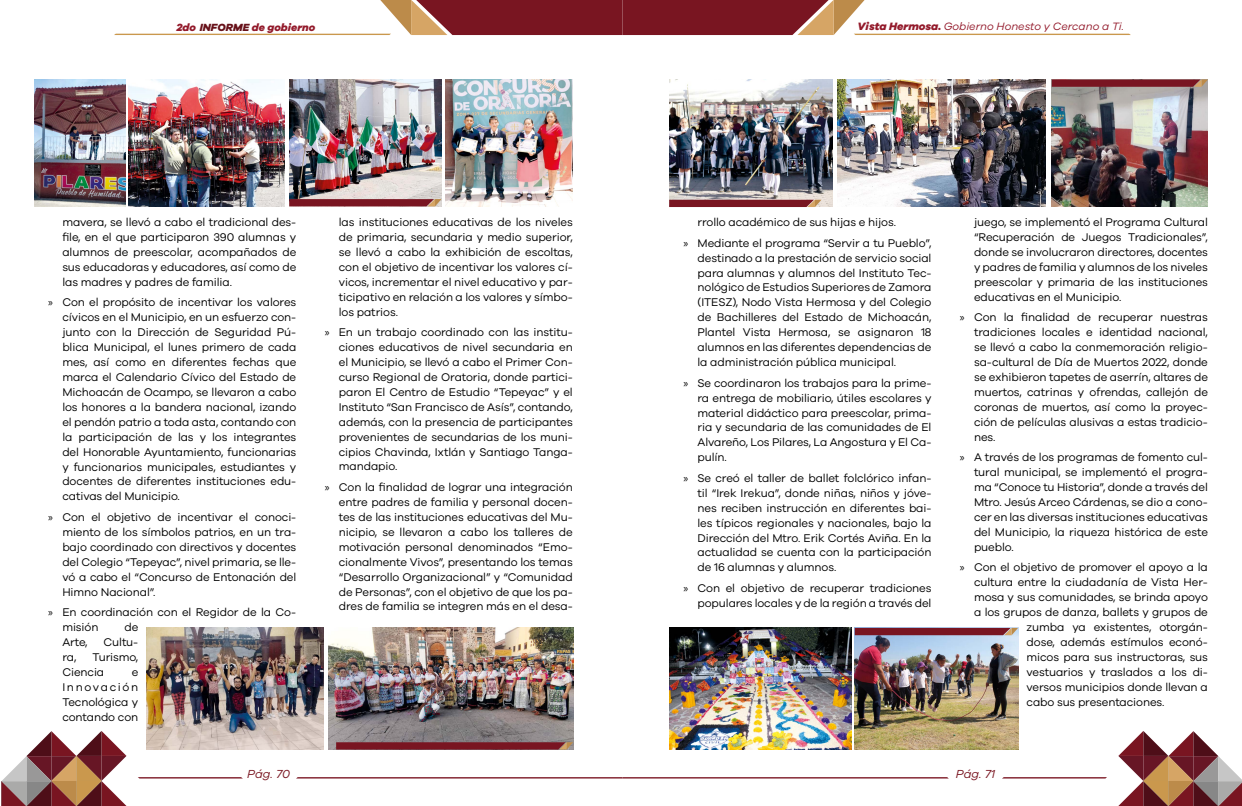
<style>
.page{position:relative;width:1242px;height:806px;background:#fff}
.page>*{position:absolute;margin:0;border:0;box-sizing:border-box;transform-origin:0 0}
.t1{font:italic 12px "Galano Grotesque";color:#791520}
.t2{font:11.5px/14.9px "Galano Grotesque";letter-spacing:-.01em;color:#000;text-align:justify}
.t3{font:italic 11px "Galano Grotesque";color:#931a2b}
.t4{font:italic 800 10.7px "Galano Grotesque";color:#931a2b}
.s1{color:#671119}
.s2{font-weight:800}
.s3{font-family:"Myriad Pro"}
</style>
<div class="page">
<svg style="left:1px;top:731px;width:125px;height:75px"></svg>
<svg style="left:138px;top:777px;width:104px;height:1px"></svg>
<svg style="left:114px;top:0;width:1016px;height:35px"></svg>
<svg style="left:1118px;top:731px;width:124px;height:74px"></svg>
<svg style="left:1002px;top:777px;width:105px;height:1px"></svg>
<svg style="left:296px;top:777px;width:652px;height:1px"></svg>
<img style="left:34px;top:79px;width:92px;height:127px">
<img style="left:147px;top:627px;width:176px;height:121px">
<img style="left:854px;top:634px;width:164px;height:114px">
<img style="left:669px;top:627px;width:182px;height:121px">
<img style="left:1051px;top:87px;width:157px;height:119px">
<img style="left:329px;top:627px;width:244px;height:121px">
<img style="left:837px;top:79px;width:208px;height:127px">
<img style="left:669px;top:79px;width:163px;height:127px">
<img style="left:445px;top:79px;width:128px;height:127px">
<img style="left:289px;top:79px;width:152px;height:120px">
<img style="left:129px;top:79px;width:156px;height:127px">
<svg style="left:289px;top:199px;width:152px;height:7px"></svg>
<svg style="left:336px;top:741px;width:237px;height:8px;background:#7d2b34"></svg>
<svg style="left:854px;top:627px;width:164px;height:7px"></svg>
<svg style="left:669px;top:199px;width:152px;height:8px"></svg>
<svg style="left:1051px;top:79px;width:157px;height:8px"></svg>
<p class="t4" style="left:176px;top:20px;width:140px">2do <span class="s1">INFORME</span> de gobierno</p>
<p class="t3" style="left:857px;top:20px;width:268px"><span class="s2">Vista Hermosa.</span> Gobierno Honesto y Cercano a Ti.</p>
<p class="t2" style="left:62px;top:214px;width:235px">mavera, se llevó a cabo el tradicional des&shy;file, en el que participaron 390 alumnas y alumnos de preescolar, acompañados de sus educadoras y educadores, así como de las madres y padres de familia.</p>
<p class="t2" style="left:62px;top:294px;width:235px;text-indent:-14px"><span class="s3">»</span> Con el propósito de incentivar los valores cívicos en el Municipio, en un esfuerzo con&shy;junto con la Dirección de Seguridad Pú&shy;blica Municipal, el lunes primero de cada mes, así como en diferentes fechas que marca el Calendario Cívico del Estado de Michoacán de Ocampo, se llevaron a cabo los honores a la bandera nacional, izando el pendón patrio a toda asta, contando con la participación de las y los integrantes del Honorable Ayuntamiento, funcionarias y funcionarios municipales, estudiantes y docentes de diferentes instituciones edu&shy;cativas del Municipio.</p>
<p class="t2" style="left:62px;top:509px;width:235px;text-indent:-14px"><span class="s3">»</span> Con el objetivo de incentivar el conoci&shy;miento de los símbolos patrios, en un tra&shy;bajo coordinado con directivos y docentes del Colegio “Tepeyac”, nivel primaria, se lle&shy;vó a cabo el “Concurso de Entonación del Himno Nacional”.</p>
<p class="t2" style="left:62px;top:604px;width:235px;text-indent:-14px"><span class="s3">»</span> En coordinación con el Regidor de la Co&shy;misión</p>
<p class="t2" style="left:124px;top:619px;width:15px">de</p>
<p class="t2" style="left:62px;top:634px;width:27px">Arte,</p>
<p class="t2" style="left:104px;top:634px;width:36px">Cultu-</p>
<p class="t2" style="left:62px;top:648px;width:16px">ra,</p>
<p class="t2" style="left:62px;top:648px;width:77px;text-indent:30px">Turismo,<br>Ciencia</p>
<p class="t2" style="left:62px;top:663px;width:77px;text-indent:69px">e Innovación Tecnológica y contando con</p>
<p class="t2" style="left:339px;top:214px;width:235px">las instituciones educativas de los niveles de primaria, secundaria y medio superior, se llevó a cabo la exhibición de escoltas, con el objetivo de incentivar los valores cí&shy;vicos, incrementar el nivel educativo y par&shy;ticipativo en relación a los valores y símbo&shy;los patrios.</p>
<p class="t2" style="left:339px;top:324px;width:235px;text-indent:-14px"><span class="s3">»</span> En un trabajo coordinado con las institu&shy;ciones educativos de nivel secundaria en el Municipio, se llevó a cabo el Primer Con&shy;curso Regional de Oratoria, donde partici&shy;paron El Centro de Estudio “Tepeyac” y el Instituto “San Francisco de Asís”, contando, además, con la presencia de participantes provenientes de secundarias de los muni&shy;cipios Chavinda, Ixtlán y Santiago Tanga&shy;mandapio.</p>
<p class="t2" style="left:339px;top:479px;width:235px;text-indent:-14px"><span class="s3">»</span> Con la finalidad de lograr una integración entre padres de familia y personal docen&shy;tes de las instituciones educativas del Mu&shy;nicipio, se llevaron a cabo los talleres de motivación personal denominados “Emo&shy;cionalmente Vivos”, presentando los temas “Desarrollo Organizacional” y “Comunidad de Personas”, con el objetivo de que los pa&shy;dres de familia se integren más en el desa-</p>
<p class="t2" style="left:683px;top:211px;width:250px;line-height:20.6px;text-indent:14px">rrollo académico de sus hijas e hijos.<br><span class="s3">»</span> Mediante el programa “Servir a tu Pueblo”,</p>
<p class="t2" style="left:697px;top:250px;width:235px">destinado a la prestación de servicio social para alumnas y alumnos del Instituto Tec&shy;nológico de Estudios Superiores de Zamora (ITESZ), Nodo Vista Hermosa y del Colegio de Bachilleres del Estado de Michoacán, Plantel Vista Hermosa, se asignaron 18 alumnos en las diferentes dependencias de la administración pública municipal.</p>
<p class="t2" style="left:697px;top:375px;width:235px;text-indent:-14px"><span class="s3">»</span> Se coordinaron los trabajos para la prime&shy;ra entrega de mobiliario, útiles escolares y material didáctico para preescolar, prima&shy;ria y secundaria de las comunidades de El Alvareño, Los Pilares, La Angostura y El Ca&shy;pulín.</p>
<p class="t2" style="left:697px;top:470px;width:235px;text-indent:-14px"><span class="s3">»</span> Se creó el taller de ballet folclórico infan&shy;til “Irek Irekua”, donde niñas, niños y jóve&shy;nes reciben instrucción en diferentes bai&shy;les típicos regionales y nacionales, bajo la Dirección del Mtro. Erik Cortés Aviña. En la actualidad se cuenta con la participación de 16 alumnas y alumnos.</p>
<p class="t2" style="left:683px;top:580px;width:250px;text-align:right"><span class="s3">»</span> Con el objetivo de recuperar tradiciones populares locales y de la región a través del</p>
<p class="t2" style="left:974px;top:214px;width:235px">juego, se implementó el Programa Cultural “Recuperación de Juegos Tradicionales”, donde se involucraron directores, docentes y padres de familia y alumnos de los niveles preescolar y primaria de las instituciones educativas en el Municipio.</p>
<p class="t2" style="left:974px;top:309px;width:235px;text-indent:-14px"><span class="s3">»</span> Con la finalidad de recuperar nuestras tradiciones locales e identidad nacional, se llevó a cabo la conmemoración religio&shy;sa-cultural de Día de Muertos 2022, donde se exhibieron tapetes de aserrín, altares de muertos, catrinas y ofrendas, callejón de coronas de muertos, así como la proyec&shy;ción de películas alusivas a estas tradicio&shy;nes.</p>
<p class="t2" style="left:974px;top:449px;width:235px;text-indent:-14px"><span class="s3">»</span> A través de los programas de fomento cul&shy;tural municipal, se implementó el progra&shy;ma “Conoce tu Historia”, donde a través del Mtro. Jesús Arceo Cárdenas, se dio a cono&shy;cer en las diversas instituciones educativas del Municipio, la riqueza histórica de este pueblo.</p>
<p class="t2" style="left:960px;top:559px;width:249px"><span class="s3">»</span> Con el objetivo de promover el apoyo a la</p>
<p class="t2" style="left:974px;top:574px;width:235px">cultura entre la ciudadanía de Vista Her-</p>
<p class="t2" style="left:974px;top:589px;width:235px">mosa y sus comunidades, se brinda apoyo</p>
<p class="t2" style="left:974px;top:604px;width:235px">a los grupos de danza, ballets y grupos de</p>
<p class="t2" style="left:1026px;top:619px;width:183px">zumba ya existentes, otorgán-</p>
<p class="t2" style="left:1026px;top:634px;width:183px">dose, además estímulos econó-</p>
<p class="t2" style="left:1026px;top:648px;width:183px">micos para sus instructoras, sus</p>
<p class="t2" style="left:1026px;top:663px;width:183px">vestuarios y traslados a los di-</p>
<p class="t2" style="left:1026px;top:678px;width:183px">versos municipios donde llevan a</p>
<p class="t2" style="left:1026px;top:693px;width:139px">cabo sus presentaciones.</p>
<p class="t1" style="left:247px;top:765px;width:44px">Pág. 70</p>
<p class="t1" style="left:956px;top:765px;width:41px">Pág. 71</p>
</div>
